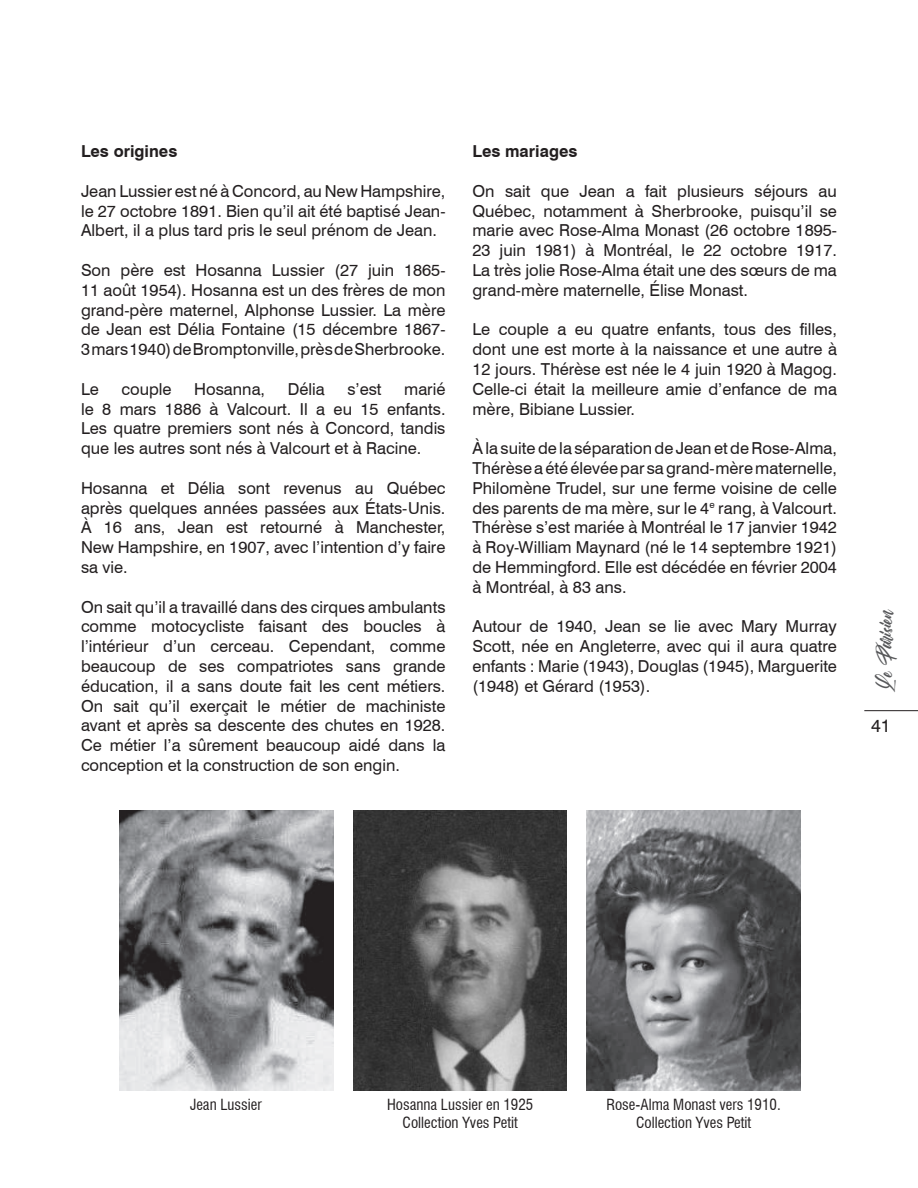
<style>
.page{position:relative;width:918px;height:1188px;background:#fff}
.page>*{position:absolute;margin:0;border:0;box-sizing:border-box;transform-origin:0 0}
.t1{font:18px "Swiss 721 BT";color:#231f20}
.t2{font:16.5px/19.8px "Swiss 721 BT";color:#231f20;text-align:justify}
.t3{font:700 16.5px "Swiss 721 BT";color:#231f20}
.t4{font:16.5px "Citul";color:#57585a}
.t5{font:condensed 15px/18px "Swiss 721 BT";color:#231f20;text-align:center}
</style>
<div class="page">
<hr style="left:864px;top:710px;width:54px;height:1px;background:#231f20">
<img style="left:587px;top:810px;width:213px;height:280px">
<img style="left:120px;top:810px;width:213px;height:280px">
<img style="left:353px;top:810px;width:214px;height:280px">
<p class="t3" style="left:81px;top:141px;width:98px">Les origines</p>
<p class="t2" style="left:81px;top:181px;width:366px">Jean Lussier est né à Concord, au New Hampshire, le 27 octobre 1891. Bien qu’il ait été baptisé Jean-Albert, il a plus tard pris le seul prénom de Jean.</p>
<p class="t2" style="left:81px;top:260px;width:366px">Son père est Hosanna Lussier (27 juin 1865- 11 août 1954). Hosanna est un des frères de mon grand-père maternel, Alphonse Lussier. La mère de Jean est Délia Fontaine (15 décembre 1867- 3mars 1940) de Bromptonville, près de Sherbrooke.</p>
<p class="t2" style="left:81px;top:379px;width:19px">Le</p>
<p class="t2" style="left:121px;top:379px;width:52px">couple</p>
<p class="t2" style="left:194px;top:379px;width:72px">Hosanna,</p>
<p class="t2" style="left:288px;top:379px;width:39px">Délia</p>
<p class="t2" style="left:347px;top:379px;width:36px">s’est</p>
<p class="t2" style="left:81px;top:379px;width:366px;text-indent:323px">marié le 8 mars 1886 à Valcourt. Il a eu 15 enfants.<br>Les quatre premiers sont nés à Concord, tandis que les autres sont nés à Valcourt et à Racine.</p>
<p class="t2" style="left:81px;top:478px;width:366px">Hosanna et Délia sont revenus au Québec après quelques années passées aux États-Unis.<br>À 16 ans, Jean est retourné à Manchester, New Hampshire, en 1907, avec l’intention d’y faire sa vie.</p>
<p class="t2" style="left:81px;top:597px;width:366px">On sait qu’il a travaillé dans des cirques ambulants comme motocycliste faisant des boucles à l’intérieur d’un cerceau. Cependant, comme beaucoup de ses compatriotes sans grande éducation, il a sans doute fait les cent métiers.<br>On sait qu’il exerçait le métier de machiniste avant et après sa descente des chutes en 1928.<br>Ce métier l’a sûrement beaucoup aidé dans la conception et la construction de son engin.</p>
<p class="t3" style="left:472px;top:141px;width:106px">Les mariages</p>
<p class="t2" style="left:472px;top:181px;width:366px">On sait que Jean a fait plusieurs séjours au Québec, notamment à Sherbrooke, puisqu’il se marie avec Rose-Alma Monast (26 octobre 1895- 23 juin 1981) à Montréal, le 22 octobre 1917.<br>La très jolie Rose-Alma était une des sœurs de ma grand-mère maternelle, Élise Monast.</p>
<p class="t2" style="left:472px;top:320px;width:366px">Le couple a eu quatre enfants, tous des filles, dont une est morte à la naissance et une autre à 12 jours. Thérèse est née le 4 juin 1920 à Magog.<br>Celle-ci était la meilleure amie d’enfance de ma mère, Bibiane Lussier.</p>
<p class="t2" style="left:472px;top:438px;width:366px">À la suite de la séparation de Jean et de Rose-Alma, Thérèse a été élevée par sa grand-mère maternelle, Philomène Trudel, sur une ferme voisine de celle des parents de ma mère, sur le 4<sup>e</sup> rang, à Valcourt.<br>Thérèse s’est mariée à Montréal le 17 janvier 1942 à Roy-William Maynard (né le 14 septembre 1921) de Hemmingford. Elle est décédée en février 2004 à Montréal, à 83 ans.</p>
<p class="t2" style="left:472px;top:617px;width:366px">Autour de 1940, Jean se lie avec Mary Murray Scott, née en Angleterre, avec qui il aura quatre enfants : Marie (1943), Douglas (1945), Marguerite (1948) et Gérard (1953).</p>
<p class="t4" style="left:876px;top:692px;width:85px;rotate:-90deg">Le Parisien</p>
<p class="t1" style="left:871px;top:715px;width:21px">41</p>
<p class="t5" style="left:190px;top:1095px;width:73px">Jean Lussier</p>
<p class="t5" style="left:387px;top:1095px;width:148px">Hosanna Lussier en 1925<br>Collection Yves Petit</p>
<p class="t5" style="left:607px;top:1095px;width:176px">Rose-Alma Monast vers 1910.<br>Collection Yves Petit</p>
</div>
